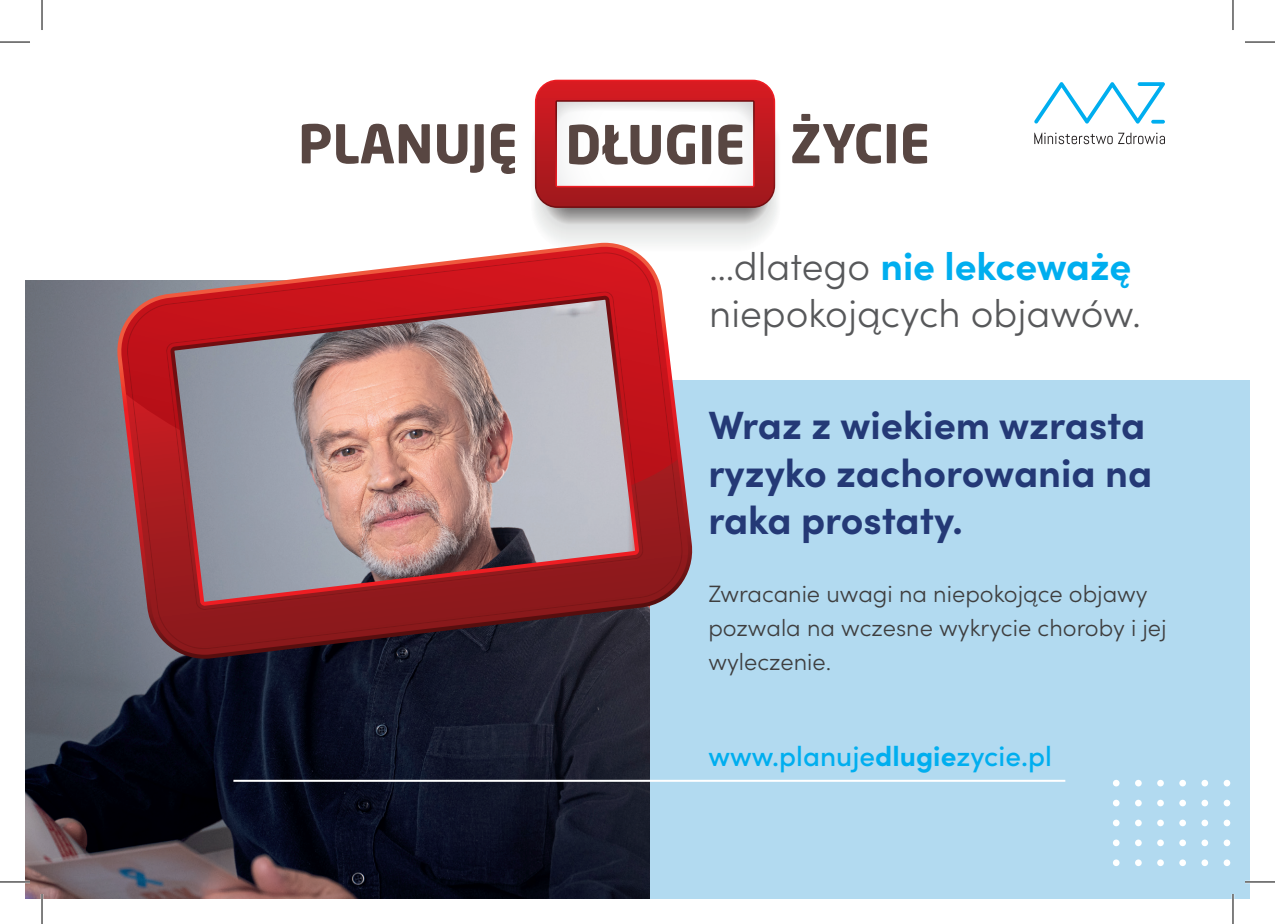
<style>
.page{position:relative;width:1275px;height:924px;background:#fff}
.page>*{position:absolute;margin:0;border:0;box-sizing:border-box;transform-origin:0 0}
.t1{font:700 39.4px/47.4px "Sofia Pro";color:#243976}
.t2{font:300 38.8px/46.6px "Sofia Pro";color:#57585a}
.t3{font:500 28px "Sofia Pro";color:#00aeef}
.t4{font:300 23.6px/34px "Sofia Pro";color:#3e3e3f}
.s1{font-weight:700;color:#00aeef}
.s2{font-weight:700}
</style>
<div class="page">
<svg style="left:534px;top:80px;width:243px;height:164px"></svg>
<svg style="left:302px;top:124px;width:128px;height:40px"></svg>
<svg style="left:437px;top:124px;width:47px;height:49px"></svg>
<svg style="left:491px;top:124px;width:24px;height:50px"></svg>
<svg style="left:792px;top:114px;width:89px;height:50px"></svg>
<div style="left:886px;top:124px;width:9px;height:39px;background:#584642"></div>
<svg style="left:903px;top:123px;width:24px;height:41px"></svg>
<svg style="left:1034px;top:133px;width:78px;height:11px"></svg>
<svg style="left:1118px;top:133px;width:47px;height:11px"></svg>
<svg style="left:1034px;top:82px;width:131px;height:41px"></svg>
<hr style="left:1151px;top:120px;width:14px;height:3px;background:#00aeef;border-radius:2px">
<div style="left:589px;top:380px;width:661px;height:518px;background:#b2daf0"></div>
<img style="left:25px;top:280px;width:624px;height:618px">
<hr style="left:233px;top:779px;width:832px;height:2px;background:#fff">
<svg style="left:1113px;top:779px;width:117px;height:86px"></svg>
<svg style="left:114px;top:243px;width:581px;height:418px"></svg>
<svg style="left:124px;top:249px;width:561px;height:402px"></svg>
<svg style="left:166px;top:291px;width:478px;height:319px;background:#ad787a"></svg>
<hr style="left:0;top:880px;width:30px;height:2px;background:#fff">
<hr style="left:1245px;top:880px;width:30px;height:2px;background:#fff">
<hr style="left:41px;top:893px;width:2px;height:30px;background:#fff">
<hr style="left:1231px;top:893px;width:3px;height:30px;background:#fff">
<hr style="left:0;top:42px;width:30px;height:1px;background:#000">
<hr style="left:1245px;top:42px;width:30px;height:1px;background:#000">
<hr style="left:0;top:881px;width:30px;height:1px;background:#000">
<hr style="left:1245px;top:881px;width:30px;height:1px;background:#000">
<hr style="left:42px;top:0;width:1px;height:30px;background:#000">
<hr style="left:42px;top:893px;width:1px;height:30px;background:#000">
<hr style="left:1232px;top:0;width:1px;height:30px;background:#000">
<hr style="left:1232px;top:893px;width:1px;height:30px;background:#000">
<h2 class="t2" style="left:709px;top:241px;width:433px">…dlatego <span class="s1">nie lekceważę </span>niepokojących objawów.</h2>
<h1 class="t1" style="left:708px;top:398px;width:445px">Wraz z wiekiem wzrasta ryzyko zachorowania na raka prostaty.</h1>
<p class="t4" style="left:708px;top:575px;width:460px">Zwracanie uwagi na niepokojące objawy pozwala na wczesne wykrycie choroby i jej wyleczenie.</p>
<p class="t3" style="left:708px;top:735px;width:345px">www.planuje<span class="s2">dlugie</span>zycie.pl</p>
</div>
